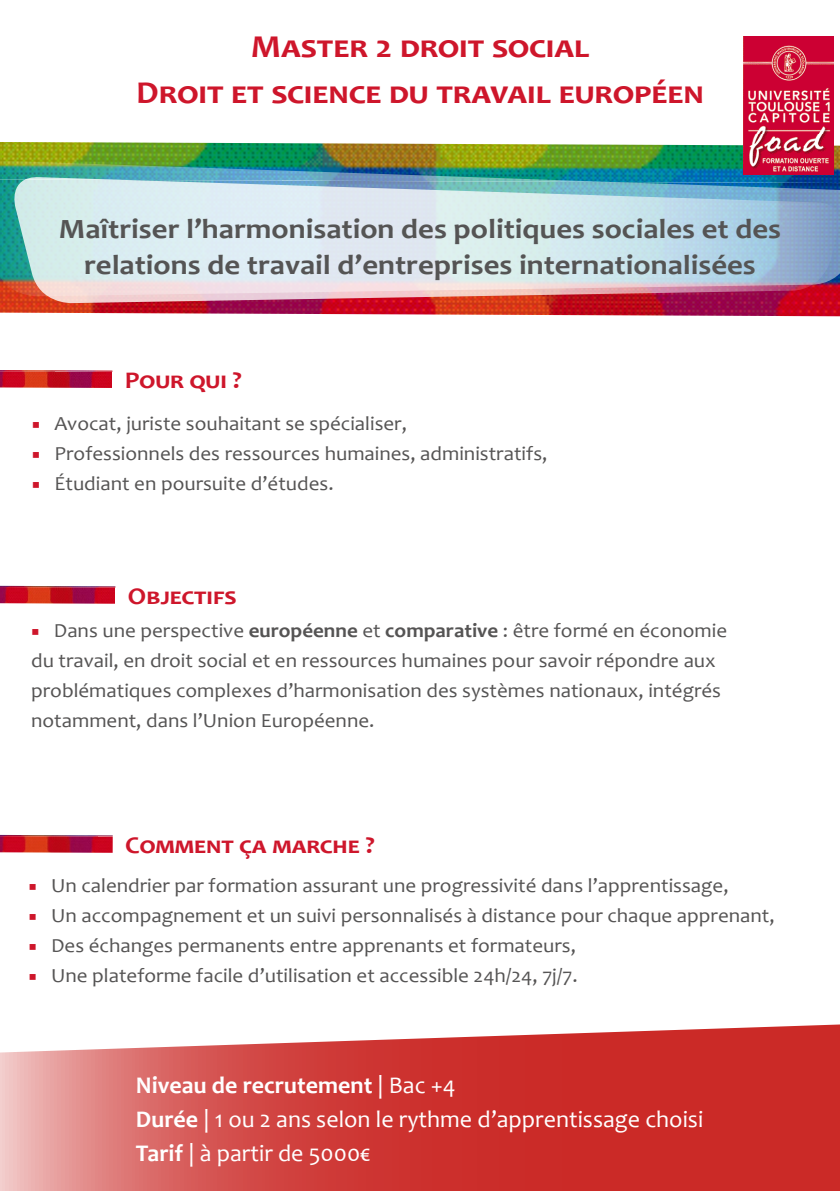
<style>
.page{position:relative;width:840px;height:1191px;background:#fff}
.page>*{position:absolute;margin:0;border:0;box-sizing:border-box;transform-origin:0 0}
.t1{font:700 32px/46px "Candara";letter-spacing:.025em;color:#ce162b;text-align:center;scale:1.1 1}
.t2{font:700 28px/36px "Candara";color:#555454;text-align:center;scale:1.1 1}
.t3{font:24px/34px "Candara";color:#fff}
.t4{font:700 24px "Candara";color:#ce162b;scale:1.1 1}
.t5{font:20px/30px "Candara";color:#555454;scale:1.05 1}
.s1{font-family:"Minion Pro";color:#ce162b}
.s2{font-weight:700}
</style>
<div class="page">
<svg style="left:0;top:1024px;width:839px;height:167px;background:#d55553"></svg>
<img style="left:0;top:370px;width:112px;height:18px">
<img style="left:0;top:586px;width:115px;height:18px">
<img style="left:0;top:835px;width:113px;height:17px">
<img style="left:0;top:297px;width:839px;height:19px">
<img style="left:0;top:142px;width:839px;height:18px">
<img style="left:0;top:160px;width:839px;height:137px">
<img style="left:8px;top:176px;width:831px;height:128px">
<img style="left:742px;top:37px;width:91px;height:138px">
<h1 class="t1" style="left:136px;top:23px;width:517px">Master 2 droit social<br>Droit et science du travail européen</h1>
<h2 class="t2" style="left:59px;top:210px;width:658px">Maîtriser l’harmonisation des politiques sociales et des relations de travail d’entreprises internationalisées</h2>
<p class="t4" style="left:125px;top:365px;width:108px">Pour qui ?</p>
<p class="t5" style="left:32px;top:409px;width:358px"><span class="s1">■</span> Avocat, juriste souhaitant se spécialiser,</p>
<p class="t5" style="left:32px;top:439px;width:492px"><span class="s1">■</span> Professionnels des ressources humaines, administratifs,</p>
<p class="t5" style="left:32px;top:469px;width:289px"><span class="s1">■</span> Étudiant en poursuite d’études.</p>
<p class="t4" style="left:128px;top:581px;width:100px">Objectifs</p>
<p class="t5" style="left:31px;top:615px;width:664px"><span class="s1">■</span> Dans une perspective <span class="s2">européenne</span> et <span class="s2">comparative</span> : être formé en économie du travail, en droit social et en ressources humaines pour savoir répondre aux problématiques complexes d’harmonisation des systèmes nationaux, intégrés notamment, dans l’Union Européenne.</p>
<p class="t4" style="left:125px;top:830px;width:228px">Comment ça marche ?</p>
<p class="t5" style="left:28px;top:870px;width:668px"><span class="s1">■</span> Un calendrier par formation assurant une progressivité dans l’apprentissage,</p>
<p class="t5" style="left:28px;top:900px;width:712px"><span class="s1">■</span> Un accompagnement et un suivi personnalisés à distance pour chaque apprenant,</p>
<p class="t5" style="left:28px;top:930px;width:522px"><span class="s1">■</span> Des échanges permanents entre apprenants et formateurs,</p>
<p class="t5" style="left:28px;top:960px;width:524px"><span class="s1">■</span> Une plateforme facile d’utilisation et accessible 24h/24, 7j/7.</p>
<p class="t3" style="left:136px;top:1068px;width:568px"><span class="s2">Niveau de recrutement</span> | Bac +4<br><span class="s2">Durée</span> | 1 ou 2 ans selon le rythme d’apprentissage choisi<br><span class="s2">Tarif</span> | à partir de 5000€</p>
</div>
